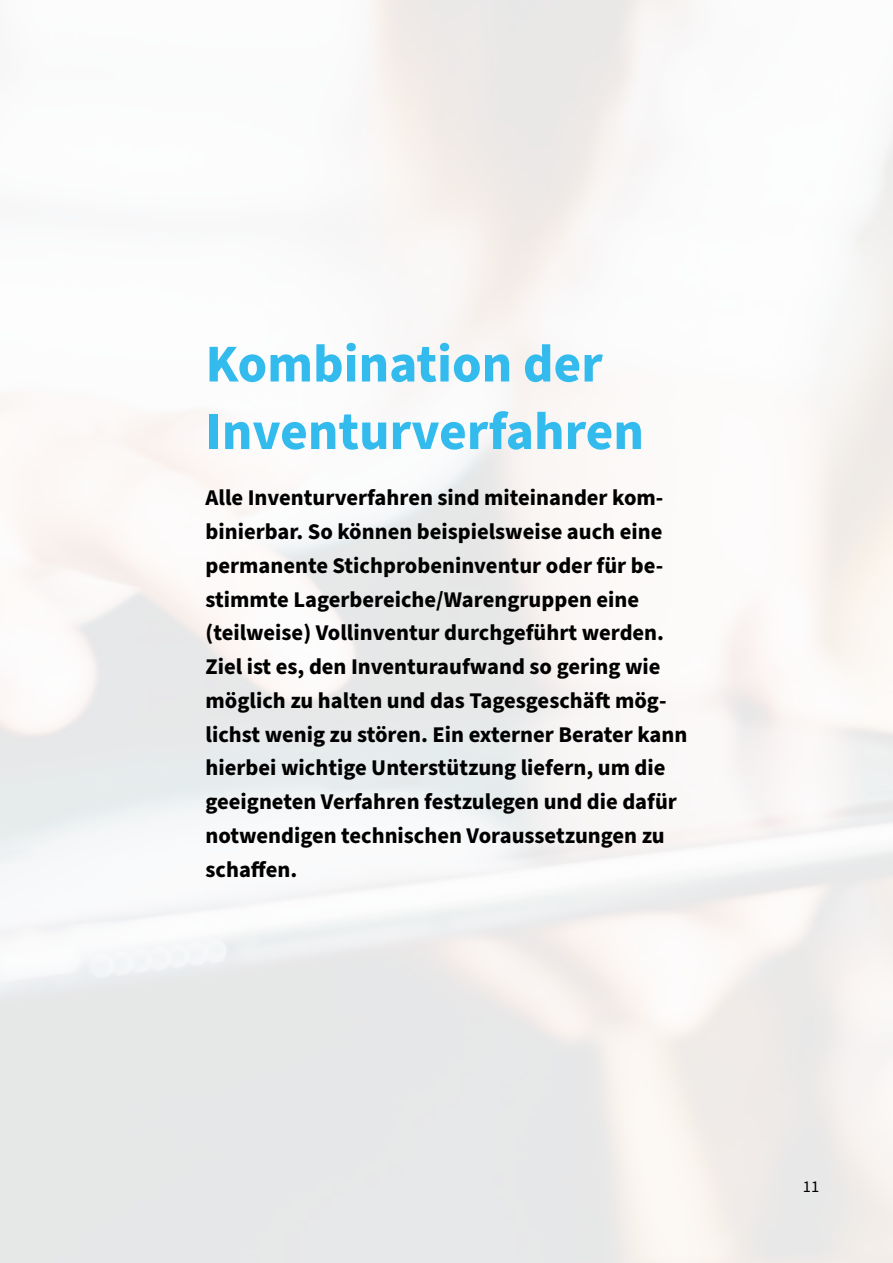
<style>
.page{position:relative;width:893px;height:1263px;background:#fff}
.page>*{position:absolute;margin:0;border:0;box-sizing:border-box;transform-origin:0 0}
.t1{font:700 53.25px/67.5px "Source Sans Pro";color:#3be}
.t2{font:700 22.5px/33.8px "Source Sans Pro";color:#000}
.t3{font:16.5px "Source Sans Pro";color:#000}
</style>
<div class="page">
<div style="left:0;top:0;width:893px;height:1263px;background:linear-gradient(to right,#f1f2f3,#f6f4f2)"></div>
<h1 class="t1" style="left:206px;top:331px;width:440px">Kombination der<br>Inventurverfahren</h1>
<p class="t2" style="left:206px;top:481px;width:483px">Alle Inventurverfahren sind miteinander kom&shy;binierbar. So können beispielsweise auch eine permanente Stichprobeninventur oder für be&shy;stimmte Lagerbereiche/Warengruppen eine (teilweise) Vollinventur durchgeführt werden.<br>Ziel ist es, den Inventuraufwand so gering wie möglich zu halten und das Tagesgeschäft mög&shy;lichst wenig zu stören. Ein externer Berater kann hierbei wichtige Unterstützung liefern, um die geeigneten Verfahren festzulegen und die dafür notwendigen technischen Voraussetzungen zu schaffen.</p>
<p class="t3" style="left:803px;top:1175px;width:18px">11</p>
</div>
